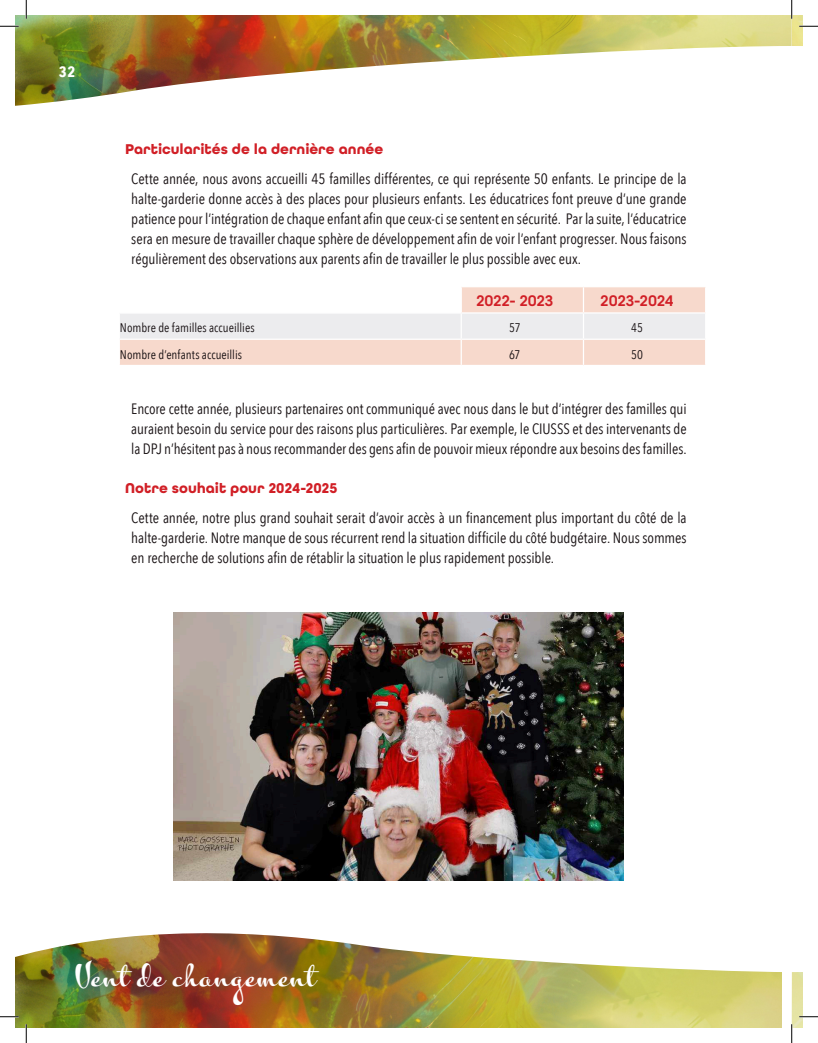
<style>
.page{position:relative;width:818px;height:1043px;background:#fff}
.page>*{position:absolute;margin:0;border:0;box-sizing:border-box;transform-origin:0 0}
.t1{font:28.75px "Kewl Script";letter-spacing:.005em;color:#fff}
.gras_tableau{font:600 16.25px "All Round Gothic";letter-spacing:.005em;color:#d11f26}
.texte_courant_couleur{font:15px/20px "Avenir Next Condensed";letter-spacing:-.005em;color:#160f11;text-align:justify}
.sous_titres{font:700 15px "All Round Gothic";color:#d11f26}
.t2{font:700 15px "Avenir Next Condensed";color:#fff}
.texte_tableau_2{font:12.5px "Avenir Next Condensed";color:#160f11}
</style>
<div class="page">
<img style="left:15px;top:933px;width:767px;height:95px">
<img style="left:791px;top:972px;width:11px;height:56px">
<img style="left:15px;top:15px;width:787px;height:91px">
<svg style="left:120px;top:287px;width:586px;height:78px"></svg>
<img style="left:173px;top:612px;width:450px;height:268px">
<svg style="left:0;top:25px;width:19px;height:2px"></svg>
<svg style="left:799px;top:25px;width:19px;height:2px"></svg>
<svg style="left:0;top:1015px;width:19px;height:2px"></svg>
<svg style="left:799px;top:1015px;width:19px;height:2px"></svg>
<svg style="left:25px;top:0;width:2px;height:19px"></svg>
<svg style="left:25px;top:1024px;width:2px;height:18px"></svg>
<svg style="left:790px;top:0;width:2px;height:19px"></svg>
<svg style="left:791px;top:1024px;width:1px;height:18px"></svg>
<p class="t2" style="left:59px;top:62px;width:18px">32</p>
<p class="sous_titres" style="left:125px;top:140px;width:259px">Particularités de la dernière année</p>
<p class="texte_courant_couleur" style="left:131px;top:168px;width:556px">Cette année, nous avons accueilli 45 familles différentes, ce qui représente 50 enfants. Le principe de la halte-garderie donne accès à des places pour plusieurs enfants. Les éducatrices font preuve d’une grande patience pour l’intégration de chaque enfant afin que ceux-ci se sentent en sécurité. Par la suite, l’éducatrice sera en mesure de travailler chaque sphère de développement afin de voir l’enfant progresser. Nous faisons régulièrement des observations aux parents afin de travailler le plus possible avec eux.</p>
<p class="gras_tableau" style="left:476px;top:291px;width:78px">2022- 2023</p>
<p class="gras_tableau" style="left:600px;top:291px;width:75px">2023-2024</p>
<p class="texte_tableau_2" style="left:120px;top:317px;width:136px">Nombre de familles accueillies</p>
<p class="texte_tableau_2" style="left:509px;top:317px;width:13px">57</p>
<p class="texte_tableau_2" style="left:631px;top:317px;width:13px">45</p>
<p class="texte_tableau_2" style="left:120px;top:343px;width:124px">Nombre d’enfants accueillis</p>
<p class="texte_tableau_2" style="left:509px;top:343px;width:13px">67</p>
<p class="texte_tableau_2" style="left:631px;top:343px;width:13px">50</p>
<p class="texte_courant_couleur" style="left:131px;top:398px;width:557px">Encore cette année, plusieurs partenaires ont communiqué avec nous dans le but d’intégrer des familles qui auraient besoin du service pour des raisons plus particulières. Par exemple, le CIUSSS et des intervenants de la DPJ n’hésitent pas à nous recommander des gens afin de pouvoir mieux répondre aux besoins des familles.</p>
<p class="sous_titres" style="left:125px;top:479px;width:214px">Notre souhait pour 2024-2025</p>
<p class="texte_courant_couleur" style="left:131px;top:507px;width:556px">Cette année, notre plus grand souhait serait d’avoir accès à un financement plus important du côté de la halte-garderie. Notre manque de sous récurrent rend la situation difficile du côté budgétaire. Nous sommes en recherche de solutions afin de rétablir la situation le plus rapidement possible.</p>
<h1 class="t1" style="left:77px;top:959px;width:242px">Vent de changement</h1>
</div>
